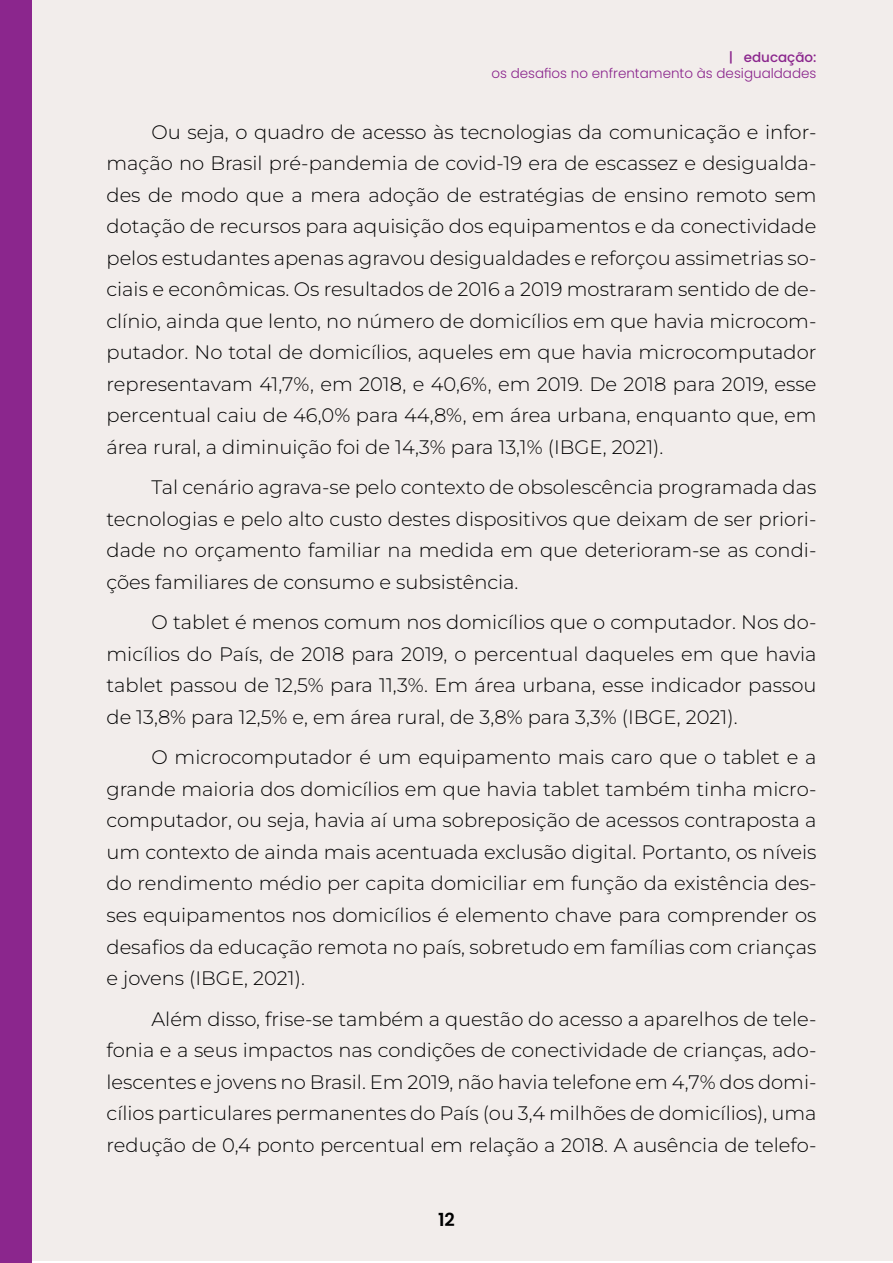
<style>
.page{position:relative;width:893px;height:1263px;background:#fff}
.page>*{position:absolute;margin:0;border:0;box-sizing:border-box;transform-origin:0 0}
.PlainText{font:100 19.5px/31.5px "Montserrat";color:#000;text-align:justify}
.t1{font:600 18px "Poppins";color:#000}
.t2{font:300 13.5px "Poppins";color:#8b268d}
.t3{font:500 13.5px "Poppins";color:#8b268d}
</style>
<div class="page">
<div style="left:30px;top:0;width:863px;height:1261px;background:#f2edeb"></div>
<div style="left:0;top:0;width:31px;height:1262px;background:#8b268d"></div>
<p class="t3" style="left:729px;top:50px;width:89px">| educação:</p>
<p class="t2" style="left:491px;top:66px;width:326px">os desafios no enfrentamento às desigualdades</p>
<p class="PlainText" style="left:106px;top:116px;width:711px;text-indent:45px">Ou seja, o quadro de acesso às tecnologias da comunicação e infor&shy;mação no Brasil pré-pandemia de covid-19 era de escassez e desigualda&shy;des de modo que a mera adoção de estratégias de ensino remoto sem dotação de recursos para aquisição dos equipamentos e da conectividade pelos estudantes apenas agravou desigualdades e reforçou assimetrias so&shy;ciais e econômicas. Os resultados de 2016 a 2019 mostraram sentido de de&shy;clínio, ainda que lento, no número de domicílios em que havia microcom&shy;putador. No total de domicílios, aqueles em que havia microcomputador representavam 41,7%, em 2018, e 40,6%, em 2019. De 2018 para 2019, esse percentual caiu de 46,0% para 44,8%, em área urbana, enquanto que, em área rural, a diminuição foi de 14,3% para 13,1% (IBGE, 2021).</p>
<p class="PlainText" style="left:106px;top:471px;width:711px;text-indent:45px">Tal cenário agrava-se pelo contexto de obsolescência programada das tecnologias e pelo alto custo destes dispositivos que deixam de ser priori&shy;dade no orçamento familiar na medida em que deterioram-se as condi&shy;ções familiares de consumo e subsistência.</p>
<p class="PlainText" style="left:106px;top:606px;width:711px;text-indent:45px">O tablet é menos comum nos domicílios que o computador. Nos do&shy;micílios do País, de 2018 para 2019, o percentual daqueles em que havia tablet passou de 12,5% para 11,3%. Em área urbana, esse indicador passou de 13,8% para 12,5% e, em área rural, de 3,8% para 3,3% (IBGE, 2021).</p>
<p class="PlainText" style="left:106px;top:741px;width:711px;text-indent:45px">O microcomputador é um equipamento mais caro que o tablet e a grande maioria dos domicílios em que havia tablet também tinha micro&shy;computador, ou seja, havia aí uma sobreposição de acessos contraposta a um contexto de ainda mais acentuada exclusão digital. Portanto, os níveis do rendimento médio per capita domiciliar em função da existência des&shy;ses equipamentos nos domicílios é elemento chave para comprender os desafios da educação remota no país, sobretudo em famílias com crianças e jovens (IBGE, 2021).</p>
<p class="PlainText" style="left:106px;top:1002px;width:711px;text-indent:45px">Além disso, frise-se também a questão do acesso a aparelhos de tele&shy;fonia e a seus impactos nas condições de conectividade de crianças, ado&shy;lescentes e jovens no Brasil. Em 2019, não havia telefone em 4,7% dos domi&shy;cílios particulares permanentes do País (ou 3,4 milhões de domicílios), uma redução de 0,4 ponto percentual em relação a 2018. A ausência de telefo-</p>
<p class="t1" style="left:438px;top:1210px;width:18px">12</p>
</div>
